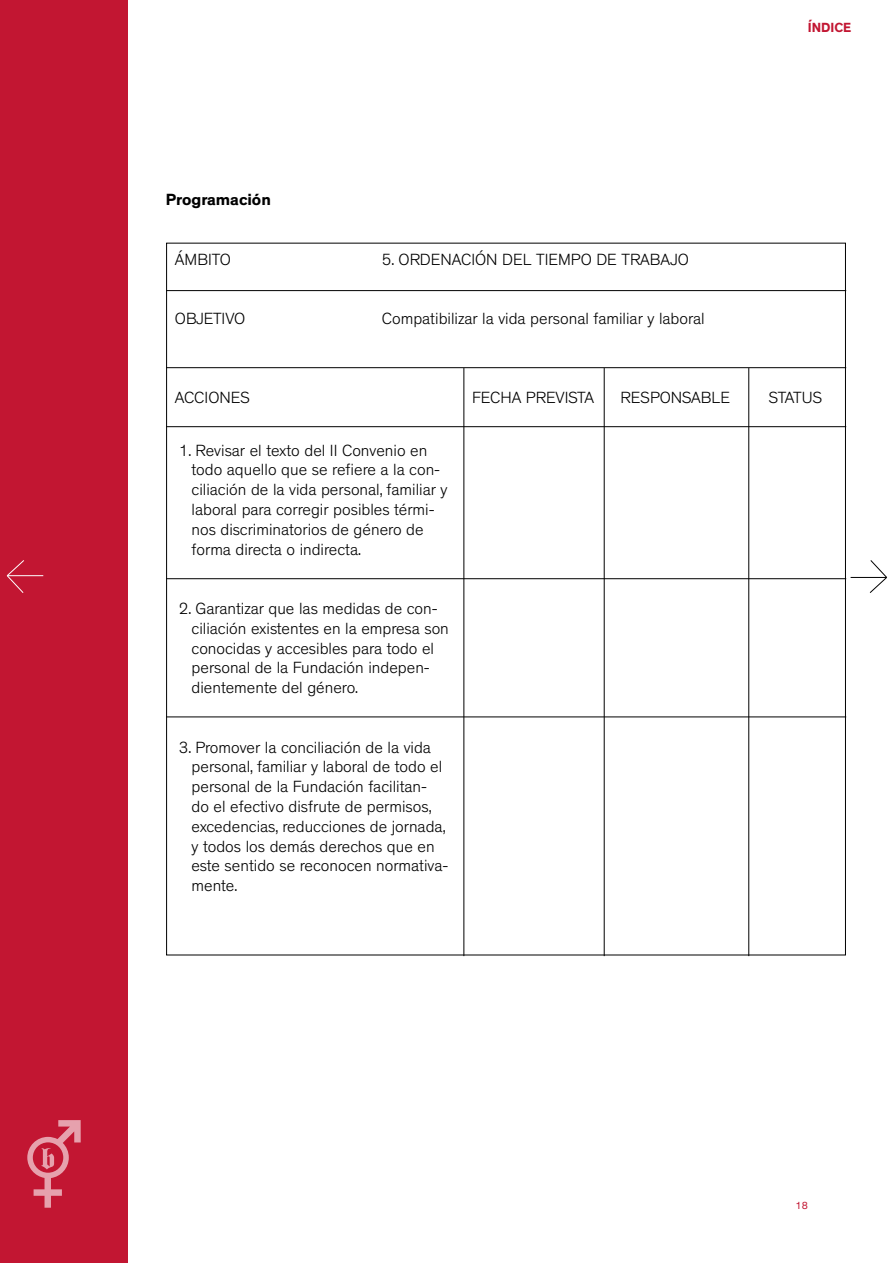
<style>
.page{position:relative;width:893px;height:1263px;background:#fff}
.page>*{position:absolute;margin:0;border:0;box-sizing:border-box;transform-origin:0 0}
.t1{font:300 16.5px/19.8px "Theinhardt";color:#000}
.t2{font:700 16.5px "Theinhardt";color:#000}
.t3{font:700 13.5px "Theinhardt";color:#c21632}
.t4{font:10.5px "Theinhardt";color:#c21632}
</style>
<div class="page">
<hr style="left:166px;top:426px;width:680px;height:1px;background:#000">
<hr style="left:166px;top:578px;width:680px;height:1px;background:#000">
<hr style="left:166px;top:716px;width:680px;height:1px;background:#000">
<hr style="left:166px;top:367px;width:680px;height:1px;background:#000">
<hr style="left:166px;top:290px;width:680px;height:1px;background:#000">
<hr style="left:463px;top:368px;width:1px;height:588px;background:#000">
<hr style="left:604px;top:368px;width:1px;height:588px;background:#000">
<hr style="left:748px;top:368px;width:1px;height:588px;background:#000">
<div style="left:0;top:0;width:128px;height:1263px;background:#c21632"></div>
<svg style="left:27px;top:1120px;width:54px;height:88px"></svg>
<hr style="left:851px;top:577px;width:35px;height:1px;background:#000">
<svg style="left:869px;top:560px;width:18px;height:33px"></svg>
<hr style="left:7px;top:575px;width:36px;height:1px;background:#fff">
<svg style="left:6px;top:560px;width:19px;height:33px"></svg>
<p class="t2" style="left:166px;top:190px;width:107px">Programación</p>
<p class="t1" style="left:175px;top:250px;width:57px">ÁMBITO</p>
<p class="t1" style="left:382px;top:250px;width:309px">5. ORDENACIÓN DEL TIEMPO DE TRABAJO</p>
<p class="t1" style="left:175px;top:309px;width:72px">OBJETIVO</p>
<p class="t1" style="left:382px;top:309px;width:324px">Compatibilizar la vida personal familiar y laboral</p>
<p class="t3" style="left:808px;top:19px;width:45px">ÍNDICE</p>
<p class="t1" style="left:175px;top:388px;width:77px">ACCIONES</p>
<p class="t1" style="left:472px;top:388px;width:123px">FECHA PREVISTA</p>
<p class="t1" style="left:621px;top:388px;width:111px">RESPONSABLE</p>
<p class="t1" style="left:769px;top:388px;width:55px">STATUS</p>
<p class="t1" style="left:192px;top:440px;width:258px;text-indent:-13px">1. Revisar el texto del II Convenio en todo aquello que se refiere a la con&shy;ciliación de la vida personal, familiar y laboral para corregir posibles térmi&shy;nos discriminatorios de género de forma directa o indirecta.</p>
<p class="t1" style="left:192px;top:599px;width:259px;text-indent:-13px">2. Garantizar que las medidas de con&shy;ciliación existentes en la empresa son conocidas y accesibles para todo el personal de la Fundación indepen&shy;dientemente del género.</p>
<p class="t1" style="left:192px;top:737px;width:258px;text-indent:-13px">3. Promover la conciliación de la vida personal, familiar y laboral de todo el personal de la Fundación facilitan&shy;do el efectivo disfrute de permisos, excedencias, reducciones de jornada, y todos los demás derechos que en este sentido se reconocen normativa&shy;mente.</p>
<p class="t4" style="left:795px;top:1200px;width:14px">18</p>
</div>
